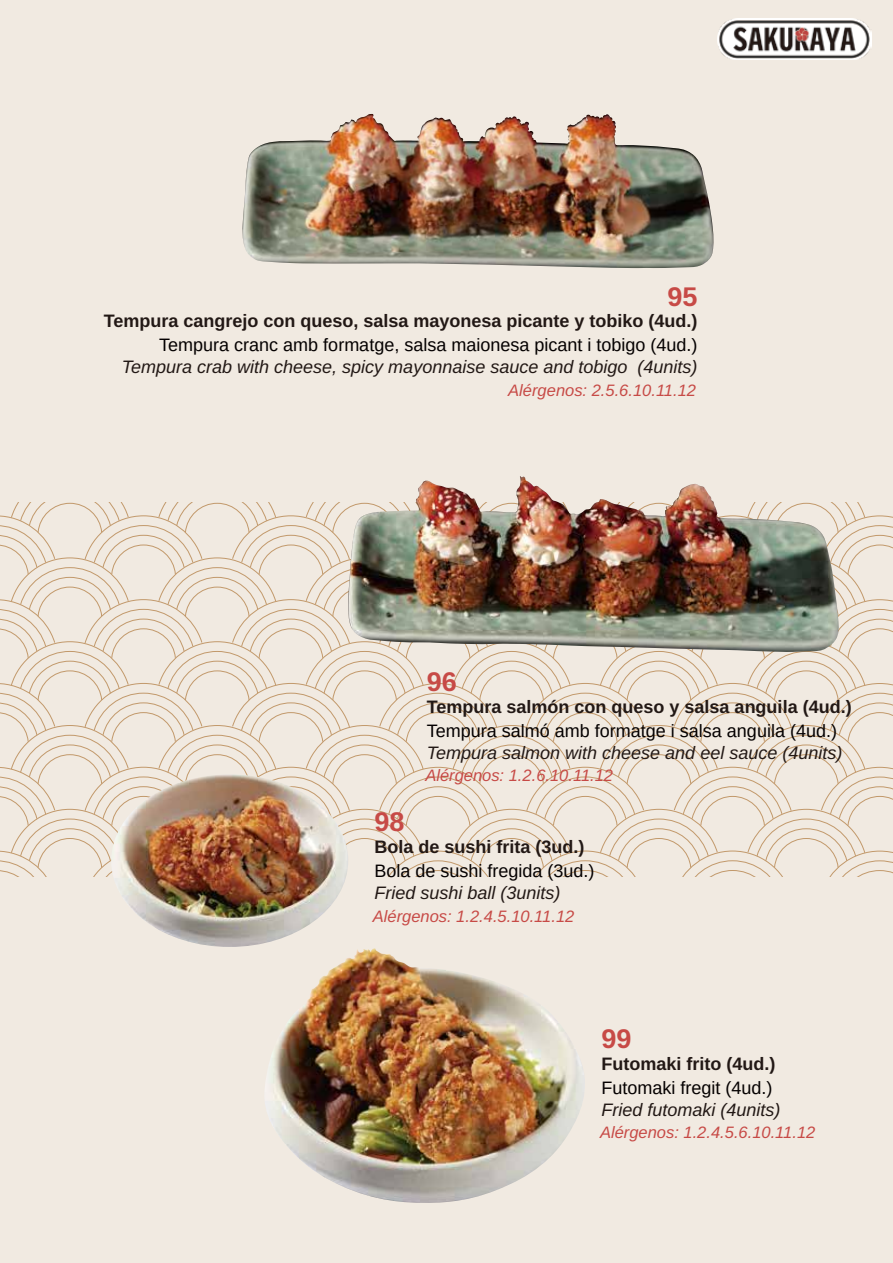
<style>
.page{position:relative;width:893px;height:1263px;background:#f1eae1}
.page>*{position:absolute;margin:0;border:0;box-sizing:border-box;transform-origin:0 0}
.t1{font:700 27px "Arimo";color:#c74a46}
.t2{font:italic 18px "Arimo";color:#221815}
.t3{font:18px "Arimo";color:#040000}
.t4{font:700 18px "Arimo";color:#221815}
.t5{font:italic 16.5px "Arimo";color:#c74a46}
</style>
<div class="page">
<svg style="left:0;top:503px;width:893px;height:373px"></svg>
<img style="left:717px;top:18px;width:155px;height:42px">
<img style="left:111px;top:774px;width:237px;height:173px">
<img style="left:265px;top:948px;width:320px;height:255px">
<img style="left:242px;top:114px;width:472px;height:154px">
<img style="left:348px;top:476px;width:491px;height:176px">
<h1 class="t1" style="left:667px;top:277px;width:32px">95</h1>
<p class="t4" style="left:104px;top:308px;width:595px">Tempura cangrejo con queso, salsa mayonesa picante y tobiko (4ud.)</p>
<p class="t3" style="left:159px;top:333px;width:540px">Tempura cranc amb formatge, salsa maionesa picant i tobigo (4ud.)</p>
<p class="t2" style="left:122px;top:355px;width:577px">Tempura crab with cheese, spicy mayonnaise sauce and tobigo (4units)</p>
<p class="t5" style="left:508px;top:379px;width:189px">Alérgenos: 2.5.6.10.11.12</p>
<h1 class="t1" style="left:427px;top:663px;width:32px">96</h1>
<p class="t4" style="left:427px;top:694px;width:426px">Tempura salmón con queso y salsa anguila (4ud.)</p>
<p class="t3" style="left:427px;top:719px;width:412px">Tempura salmó amb formatge i salsa anguila (4ud.)</p>
<p class="t2" style="left:427px;top:740px;width:417px">Tempura salmon with cheese and eel sauce (4units)</p>
<h1 class="t1" style="left:374px;top:803px;width:32px">98</h1>
<p class="t5" style="left:425px;top:764px;width:189px">Alérgenos: 1.2.6.10.11.12</p>
<p class="t4" style="left:374px;top:834px;width:212px">Bola de sushi frita (3ud.)</p>
<p class="t3" style="left:374px;top:859px;width:222px">Bola de sushi fregida (3ud.)</p>
<p class="t2" style="left:374px;top:880px;width:188px">Fried sushi ball (3units)</p>
<p class="t5" style="left:373px;top:904px;width:203px">Alérgenos: 1.2.4.5.10.11.12</p>
<h1 class="t1" style="left:602px;top:1020px;width:32px">99</h1>
<p class="t4" style="left:602px;top:1051px;width:176px">Futomaki frito (4ud.)</p>
<p class="t3" style="left:602px;top:1076px;width:173px">Futomaki fregit (4ud.)</p>
<p class="t2" style="left:602px;top:1097px;width:181px">Fried futomaki (4units)</p>
<p class="t5" style="left:600px;top:1121px;width:217px">Alérgenos: 1.2.4.5.6.10.11.12</p>
</div>
